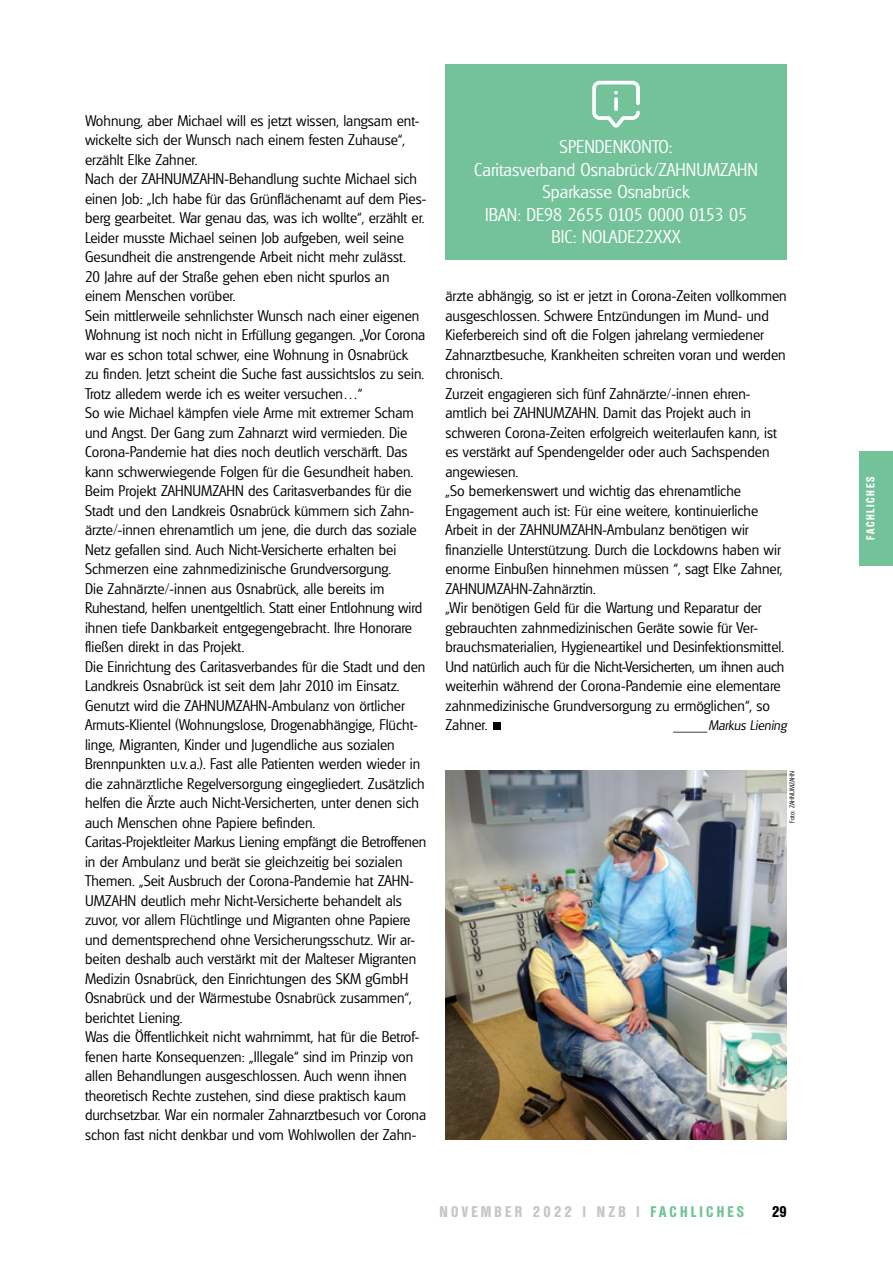
<style>
.page{position:relative;width:893px;height:1263px;background:#fff}
.page>*{position:absolute;margin:0;border:0;box-sizing:border-box;transform-origin:0 0}
.t1{font:700 57px "Arial";color:#000}
.t2{font:300 18px/22.5px "Glasgow";color:#fff;text-align:center}
.t3{font:300 15px/19.5px "Glasgow";color:#000}
.t4{font:700 condensed 15px "Olympia";letter-spacing:.215em;color:#c5c7c7}
.t5{font:700 condensed 15px "Olympia";color:#000}
.t6{font:italic 300 13.5px "Glasgow";color:#000}
.t7{font:italic 300 13.5px "Glasgow";color:#000;scale:2.7 1}
.t8{font:700 condensed 11.25px "Olympia";letter-spacing:.15em;color:#fff}
.t9{font:300 6.75px "Glasgow";color:#000}
.s1{color:#74c29a}
</style>
<div class="page">
<div style="left:860px;top:451px;width:33px;height:115px;background:#74c29a"></div>
<img style="left:445px;top:771px;width:342px;height:369px">
<div style="left:445px;top:64px;width:342px;height:195px;background:#74c29a"></div>
<svg style="left:592px;top:81px;width:48px;height:47px"></svg>
<p class="t3" style="left:85px;top:111px;width:343px">Wohnung, aber Michael will es jetzt wissen, langsam ent&shy;wickelte sich der Wunsch nach einem festen Zuhause“, erzählt Elke Zahner.<br>Nach der ZAHNUMZAHN-Behandlung suchte Michael sich einen Job: „Ich habe für das Grünflächenamt auf dem Pies&shy;berg gearbeitet. War genau das, was ich wollte“, erzählt er.<br>Leider musste Michael seinen Job aufgeben, weil seine Gesundheit die anstrengende Arbeit nicht mehr zulässt.<br>20 Jahre auf der Straße gehen eben nicht spurlos an einem Menschen vorüber.<br>Sein mittlerweile sehnlichster Wunsch nach einer eigenen Wohnung ist noch nicht in Erfüllung gegangen. „Vor Corona war es schon total schwer, eine Wohnung in Osnabrück<br>zu finden. Jetzt scheint die Suche fast aussichtslos zu sein.<br>Trotz alledem werde ich es weiter versuchen…“<br>So wie Michael kämpfen viele Arme mit extremer Scham und Angst. Der Gang zum Zahnarzt wird vermieden. Die Corona-Pandemie hat dies noch deutlich verschärft. Das kann schwerwiegende Folgen für die Gesundheit haben.<br>Beim Projekt ZAHNUMZAHN des Caritasverbandes für die Stadt und den Landkreis Osnabrück kümmern sich Zahn&shy;ärzte/-innen ehrenamtlich um jene, die durch das soziale Netz gefallen sind. Auch Nicht-Versicherte erhalten bei Schmerzen eine zahnmedizinische Grundversorgung.<br>Die Zahnärzte/-innen aus Osnabrück, alle bereits im Ruhestand, helfen unentgeltlich. Statt einer Entlohnung wird ihnen tiefe Dankbarkeit entgegengebracht. Ihre Honorare fließen direkt in das Projekt.<br>Die Einrichtung des Caritasverbandes für die Stadt und den Landkreis Osnabrück ist seit dem Jahr 2010 im Einsatz.<br>Genutzt wird die ZAHNUMZAHN-Ambulanz von örtlicher Armuts-Klientel (Wohnungslose, Drogenabhängige, Flücht&shy;linge, Migranten, Kinder und Jugendliche aus sozialen Brennpunkten u.v.a.). Fast alle Patienten werden wieder in die zahnärztliche Regelversorgung eingegliedert. Zusätzlich helfen die Ärzte auch Nicht-Versicherten, unter denen sich auch Menschen ohne Papiere befinden.<br>Caritas-Projektleiter Markus Liening empfängt die Betroffenen in der Ambulanz und berät sie gleichzeitig bei sozialen Themen. „Seit Ausbruch der Corona-Pandemie hat ZAHN-UMZAHN deutlich mehr Nicht-Versicherte behandelt als zuvor, vor allem Flüchtlinge und Migranten ohne Papiere und dementsprechend ohne Versicherungsschutz. Wir ar&shy;beiten deshalb auch verstärkt mit der Malteser Migranten Medizin Osnabrück, den Einrichtungen des SKM gGmbH Osnabrück und der Wärmestube Osnabrück zusammen“, berichtet Liening.<br>Was die Öffentlichkeit nicht wahrnimmt, hat für die Betrof&shy;fenen harte Konsequenzen: „Illegale“ sind im Prinzip von allen Behandlungen ausgeschlossen. Auch wenn ihnen theoretisch Rechte zustehen, sind diese praktisch kaum durchsetzbar. War ein normaler Zahnarztbesuch vor Corona schon fast nicht denkbar und vom Wohlwollen der Zahn-</p>
<p class="t2" style="left:474px;top:135px;width:285px">SPENDENKONTO:<br>Caritasverband Osnabrück/ZAHNUMZAHN<br>Sparkasse Osnabrück<br>IBAN: DE98 2655 0105 0000 0153 05<br>BIC: NOLADE22XXX</p>
<p class="t3" style="left:445px;top:286px;width:343px">ärzte abhängig, so ist er jetzt in Corona-Zeiten vollkommen ausgeschlossen. Schwere Entzündungen im Mund- und Kieferbereich sind oft die Folgen jahrelang vermiedener Zahnarztbesuche, Krankheiten schreiten voran und werden chronisch.<br>Zurzeit engagieren sich fünf Zahnärzte/-innen ehren&shy;amtlich bei ZAHNUMZAHN. Damit das Projekt auch in schweren Corona-Zeiten erfolgreich weiterlaufen kann, ist es verstärkt auf Spendengelder oder auch Sachspenden angewiesen.<br>„So bemerkenswert und wichtig das ehrenamtliche Engagement auch ist: Für eine weitere, kontinuierliche Arbeit in der ZAHNUMZAHN-Ambulanz benötigen wir finanzielle Unterstützung. Durch die Lockdowns haben wir enorme Einbußen hinnehmen müssen “, sagt Elke Zahner, ZAHNUMZAHN-Zahnärztin.<br>„Wir benötigen Geld für die Wartung und Reparatur der gebrauchten zahnmedizinischen Geräte sowie für Ver&shy;brauchsmaterialien, Hygieneartikel und Desinfektionsmittel.<br>Und natürlich auch für die Nicht-Versicherten, um ihnen auch weiterhin während der Corona-Pandemie eine elementare zahnmedizinische Grundversorgung zu ermöglichen“, so Zahner.</p>
<p class="t7" style="left:672px;top:724px;width:15px">—</p>
<p class="t6" style="left:708px;top:717px;width:80px">Markus Liening</p>
<h1 class="t1" style="left:489px;top:678px;width:17px">.</h1>
<p class="t9" style="left:788px;top:823px;width:53px;rotate:-90deg">Foto: ZAHNUMZAHN</p>
<p class="t4" style="left:439px;top:1203px;width:306px">NOVEMBER 2022 | NZB | <span class="s1">FACHLICHES</span></p>
<p class="t5" style="left:772px;top:1203px;width:16px">29</p>
<p class="t8" style="left:864px;top:540px;width:65px;rotate:-90deg">FACHLICHES</p>
</div>
